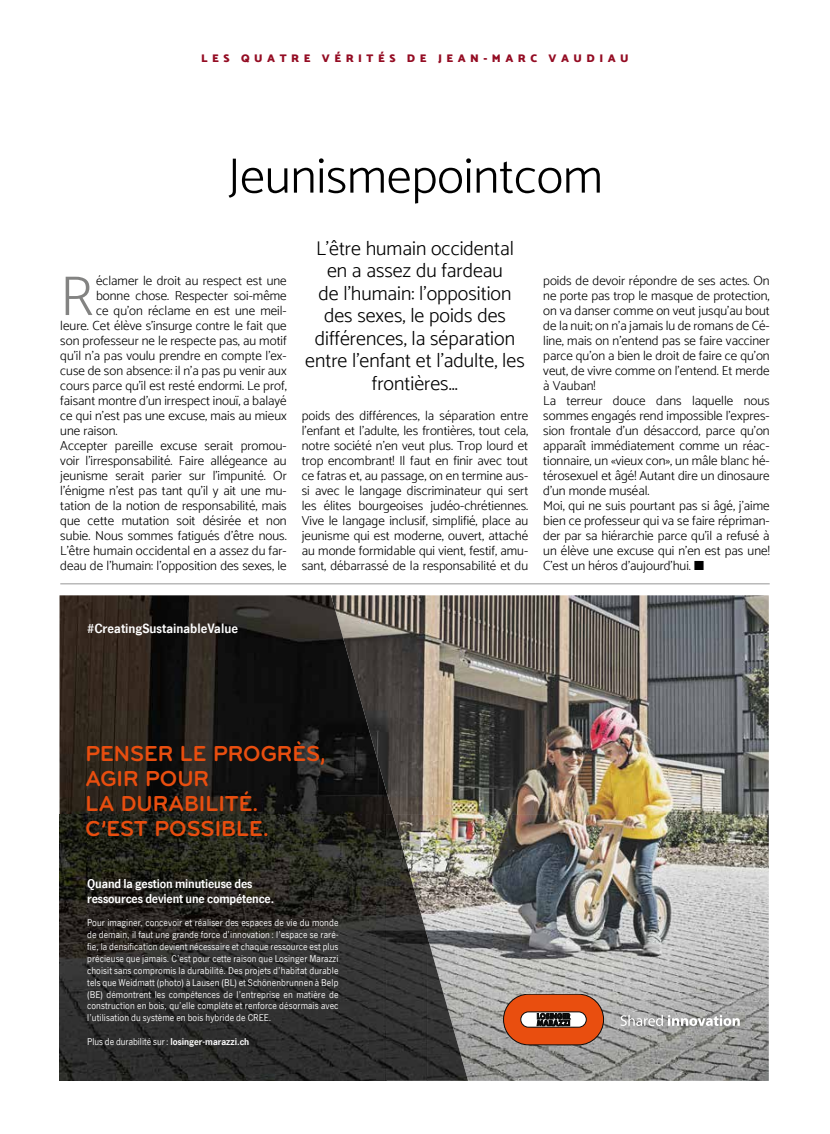
<style>
.page{position:relative;width:830px;height:1134px;background:#fff}
.page>*{position:absolute;margin:0;border:0;box-sizing:border-box;transform-origin:0 0}
.t1{font:300 56.38px "Catamaran";color:#838382}
.t2{font:300 50px "Catamaran";color:#000}
.t3{font:700 22.5px/25px "Bryant Pro";color:#e94e0f}
.t4{font:300 20px/22.5px "Catamaran";color:#000;text-align:center}
.t5{font:700 13.75px "News Gothic Com";color:#fff}
.t6{font:300 13.12px/15px "Catamaran";color:#000;text-align:justify}
.t7{font:700 13.12px/15px "News Gothic Com";letter-spacing:-.01em;color:#fff}
.t8{font:900 11.25px "Catamaran";letter-spacing:.4em;color:#940c23}
.t9{font:10px/11.9px "News Gothic Com";letter-spacing:.01em;color:#fff;text-align:justify}
.s1{font-weight:700}
</style>
<div class="page">
<hr style="left:60px;top:583px;width:709px;height:1px;background:#979696">
<img style="left:393px;top:595px;width:375px;height:220px">
<img style="left:59px;top:595px;width:334px;height:220px">
<img style="left:428px;top:815px;width:340px;height:177px">
<img style="left:468px;top:992px;width:300px;height:89px">
<img style="left:59px;top:815px;width:369px;height:266px">
<img style="left:427px;top:936px;width:41px;height:145px">
<svg style="left:503px;top:994px;width:100px;height:51px;background:#c45e35"></svg>
<img style="left:618px;top:1013px;width:126px;height:18px">
<svg style="left:620px;top:1015px;width:119px;height:11px"></svg>
<p class="t8" style="left:201px;top:51px;width:429px">LES QUATRE VÉRITÉS DE JEAN-MARC VAUDIAU</p>
<h2 class="t2" style="left:228px;top:146px;width:376px">Jeunismepointcom</h2>
<h1 class="t1" style="left:60px;top:263px;width:34px">R</h1>
<p class="t6" style="left:96px;top:273px;width:192px">éclamer le droit au respect est une</p>
<p class="t6" style="left:96px;top:288px;width:192px">bonne chose. Respecter soi-même</p>
<p class="t6" style="left:96px;top:303px;width:192px">ce qu’on réclame en est une meil-</p>
<p class="t6" style="left:60px;top:318px;width:228px">leure. Cet élève s’insurge contre le fait que</p>
<p class="t6" style="left:60px;top:333px;width:228px">son professeur ne le respecte pas, au motif</p>
<p class="t6" style="left:60px;top:348px;width:228px">qu’il n’a pas voulu prendre en compte l’ex-</p>
<p class="t6" style="left:60px;top:363px;width:228px">cuse de son absence: il n’a pas pu venir aux</p>
<p class="t6" style="left:60px;top:378px;width:228px">cours parce qu’il est resté endormi. Le prof,</p>
<p class="t6" style="left:60px;top:393px;width:228px">faisant montre d’un irrespect inouï, a balayé</p>
<p class="t6" style="left:60px;top:408px;width:228px">ce qui n’est pas une excuse, mais au mieux</p>
<p class="t6" style="left:60px;top:423px;width:59px">une raison.</p>
<p class="t6" style="left:60px;top:438px;width:228px">Accepter pareille excuse serait promou-</p>
<p class="t6" style="left:60px;top:453px;width:228px">voir l’irresponsabilité. Faire allégeance au</p>
<p class="t6" style="left:60px;top:468px;width:228px">jeunisme serait parier sur l’impunité. Or</p>
<p class="t6" style="left:60px;top:483px;width:228px">l’énigme n’est pas tant qu’il y ait une mu-</p>
<p class="t6" style="left:60px;top:498px;width:228px">tation de la notion de responsabilité, mais</p>
<p class="t6" style="left:60px;top:513px;width:228px">que cette mutation soit désirée et non</p>
<p class="t6" style="left:60px;top:528px;width:228px">subie. Nous sommes fatigués d’être nous.</p>
<p class="t6" style="left:60px;top:543px;width:228px">L’être humain occidental en a assez du far-</p>
<p class="t6" style="left:60px;top:558px;width:228px">deau de l’humain: l’opposition des sexes, le</p>
<h3 class="t4" style="left:305px;top:237px;width:221px">L’être humain occidental en a assez du fardeau<br>de l’humain: l’opposition des sexes, le poids des différences, la séparation entre l’enfant et l’adulte, les frontières...</h3>
<p class="t6" style="left:301px;top:408px;width:228px">poids des différences, la séparation entre l’enfant et l’adulte, les frontières, tout cela, notre société n’en veut plus. Trop lourd et trop encombrant! Il faut en finir avec tout ce fatras et, au passage, on en termine aus&shy;si avec le langage discriminateur qui sert les élites bourgeoises judéo-chrétiennes.<br>Vive le langage inclusif, simplifié, place au jeunisme qui est moderne, ouvert, attaché au monde formidable qui vient, festif, amu&shy;sant, débarrassé de la responsabilité et du</p>
<p class="t6" style="left:543px;top:273px;width:228px;text-align:left">poids de devoir répondre de ses actes. On ne porte pas trop le masque de protection, on va danser comme on veut jusqu’au bout de la nuit; on n’a jamais lu de romans de Cé&shy;line, mais on n’entend pas se faire vacciner parce qu’on a bien le droit de faire ce qu’on veut, de vivre comme on l’entend. Et merde à Vauban!<br>La terreur douce dans laquelle nous sommes engagés rend impossible l’expres&shy;sion frontale d’un désaccord, parce qu’on apparaît immédiatement comme un réac&shy;tionnaire, un «vieux con», un mâle blanc hé&shy;térosexuel et âgé! Autant dire un dinosaure d’un monde muséal.<br>Moi, qui ne suis pourtant pas si âgé, j’aime bien ce professeur qui va se faire répriman&shy;der par sa hiérarchie parce qu’il a refusé à un élève une excuse qui n’en est pas une!<br>C’est un héros d’aujourd’hui. ■</p>
<p class="t5" style="left:87px;top:620px;width:152px">#CreatingSustainableValue</p>
<h3 class="t3" style="left:85px;top:741px;width:241px">PENSER LE PROGRÈS,<br>AGIR POUR<br>LA DURABILITÉ.<br>C’EST POSSIBLE.</h3>
<p class="t7" style="left:87px;top:876px;width:188px">Quand la gestion minutieuse des ressources devient une compétence.</p>
<p class="t9" style="left:87px;top:917px;width:253px">Pour imaginer, concevoir et réaliser des espaces de vie du monde de demain, il faut une grande force d’innovation : l’espace se raré&shy;fie, la densification devient nécessaire et chaque ressource est plus précieuse que jamais. C’est pour cette raison que Losinger Marazzi choisit sans compromis la durabilité. Des projets d’habitat durable tels que Weidmatt (photo) à Lausen (BL) et Schönenbrunnen à Belp (BE) démontrent les compétences de l’entreprise en matière de construction en bois, qu’elle complète et renforce désormais avec l’utilisation du système en bois hybride de CREE.</p>
<p class="t9" style="left:87px;top:1036px;width:163px">Plus de durabilité sur : <span class="s1">losinger-marazzi.ch</span></p>
</div>
